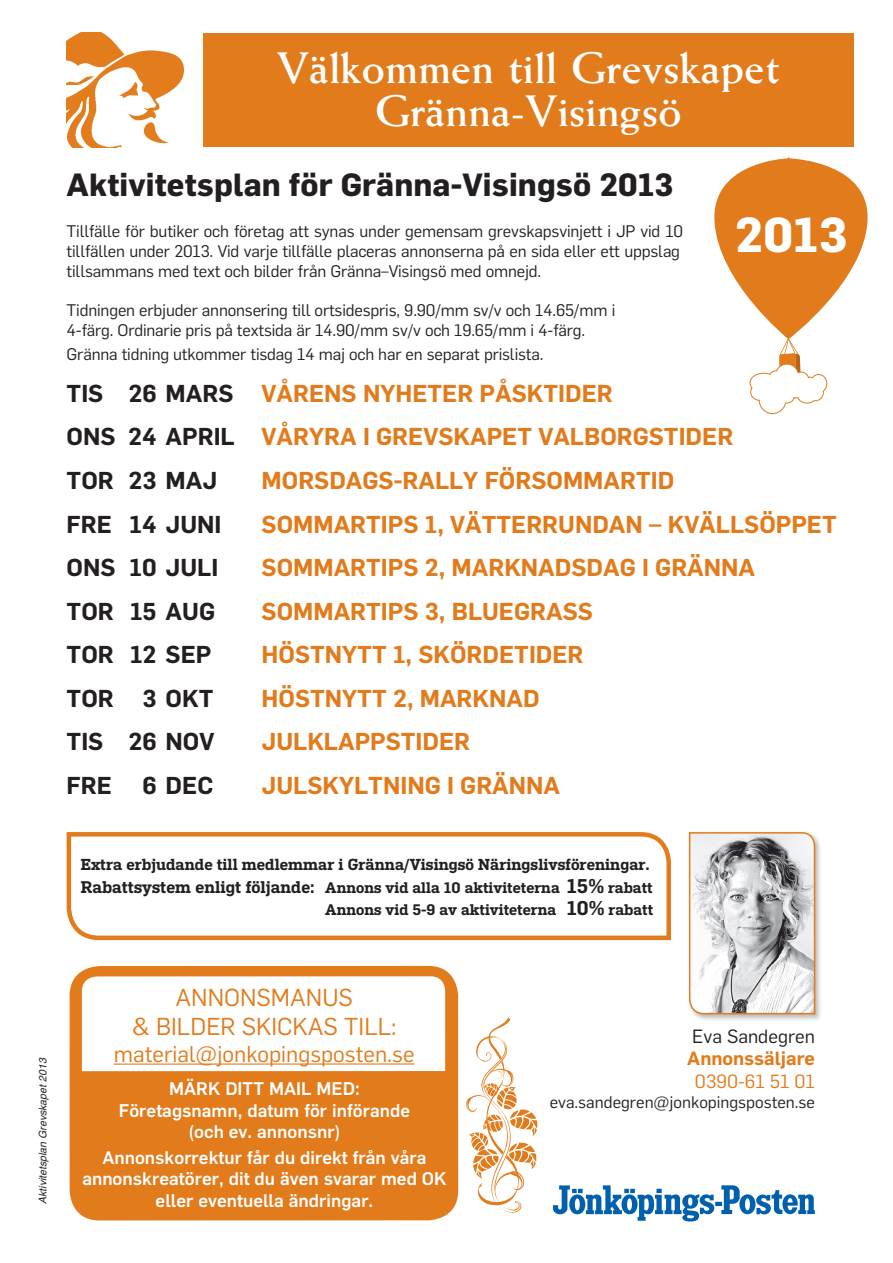
<style>
.page{position:relative;width:893px;height:1263px;background:#fff}
.page>*{position:absolute;margin:0;border:0;box-sizing:border-box;transform-origin:0 0}
.t1{font:700 48px "Flama";color:#fff}
.t2{font:700 44.25px/42.6px "Weiss";color:#fff;text-align:center}
.t3{font:700 31.5px "Flama";letter-spacing:.005em;color:#231f20}
.t4{font:600 24px "Flama";color:#e17b1b}
.t5{font:600 24px "Flama";color:#231f20}
.t6{font:24px "Flama";color:#e17b1b}
.t7{font:22.5px "Flama";color:#e17b1b}
.t8{font:600 18.75px "Flama";color:#e17b1b}
.t9{font:18.75px "Flama";color:#231f20}
.t10{font:18.75px "Flama";color:#e17b1b}
.t11{font:500 18px/21.6px "Flama";color:#fff;text-align:center}
.t12{font:16.5px/19.8px "Flama";letter-spacing:-.01em;color:#231f20}
.t13{font:600 15.6px "Flama Slab";color:#231f20}
.t14{font:600 15px "Flama Slab";color:#231f20}
.t15{font:italic 10.5px "Helvetica";color:#231f20}
.s1{color:#231f20}
.s2{font-size:16.5px}
.s3{font-size:19.5px}
</style>
<div class="page">
<div style="left:203px;top:33px;width:650px;height:114px;background:#e17b1b"></div>
<svg style="left:553px;top:1185px;width:135px;height:36px"></svg>
<div style="left:687px;top:830px;width:136px;height:192px;background:#231f20;opacity:.3"></div>
<svg style="left:688px;top:157px;width:128px;height:1065px"></svg>
<img style="left:67px;top:33px;width:116px;height:114px">
<div style="left:70px;top:966px;width:388px;height:254px;background:#e17b1b;border-radius:30px"></div>
<div style="left:82px;top:976px;width:363px;height:95px;background:#fff"></div>
<hr style="left:114px;top:1063px;width:300px;height:2px;background:#e17b1b">
<svg style="left:66px;top:832px;width:605px;height:109px"></svg>
<svg style="left:711px;top:158px;width:157px;height:257px"></svg>
<svg style="left:466px;top:1017px;width:72px;height:196px"></svg>
<p class="t2" style="left:277px;top:46px;width:504px">Välkommen till Grevskapet<br>Gränna-Visingsö</p>
<p class="t3" style="left:67px;top:162px;width:608px">Aktivitetsplan för Gränna-Visingsö 2013</p>
<p class="t12" style="left:67px;top:220px;width:618px">Tillfälle för butiker och företag att synas under gemensam grevskapsvinjett i JP vid 10 tillfällen under 2013. Vid varje tillfälle placeras annonserna på en sida eller ett uppslag tillsammans med text och bilder från Gränna–Visingsö med omnejd.</p>
<p class="t12" style="left:67px;top:300px;width:550px">Tidningen erbjuder annonsering till ortsidespris, 9.90/mm sv/v och 14.65/mm i</p>
<p class="t12" style="left:67px;top:319px;width:520px">4-färg. Ordinarie pris på textsida är 14.90/mm sv/v och 19.65/mm i 4-färg.</p>
<p class="t12" style="left:67px;top:343px;width:478px">Gränna tidning utkommer tisdag 14 maj och har en separat prislista.</p>
<p class="t1" style="left:735px;top:200px;width:114px">2013</p>
<p class="t4" style="left:67px;top:376px;width:548px"><span class="s1">TIS 26 MARS</span> VÅRENS NYHETER PÅSKTIDER</p>
<p class="t4" style="left:67px;top:420px;width:668px"><span class="s1">ONS 24 APRIL</span> VÅRYRA I GREVSKAPET VALBORGSTIDER</p>
<p class="t5" style="left:67px;top:463px;width:152px">TOR 23 MAJ</p>
<p class="t4" style="left:262px;top:463px;width:414px">MORSDAGS-RALLY FÖRSOMMARTID</p>
<p class="t5" style="left:67px;top:507px;width:156px">FRE 14 JUNI</p>
<p class="t4" style="left:262px;top:507px;width:577px">SOMMARTIPS 1, VÄTTERRUNDAN – KVÄLLSÖPPET</p>
<p class="t5" style="left:67px;top:550px;width:153px">ONS 10 JULI</p>
<p class="t4" style="left:262px;top:550px;width:495px">SOMMARTIPS 2, MARKNADSDAG I GRÄNNA</p>
<p class="t5" style="left:67px;top:594px;width:150px">TOR 15 AUG</p>
<p class="t4" style="left:262px;top:594px;width:333px">SOMMARTIPS 3, BLUEGRASS</p>
<p class="t5" style="left:67px;top:637px;width:146px">TOR 12 SEP</p>
<p class="t4" style="left:262px;top:637px;width:323px">HÖSTNYTT 1, SKÖRDETIDER</p>
<p class="t5" style="left:67px;top:681px;width:148px">TOR 3 OKT</p>
<p class="t4" style="left:262px;top:681px;width:280px">HÖSTNYTT 2, MARKNAD</p>
<p class="t5" style="left:67px;top:724px;width:149px">TIS 26 NOV</p>
<p class="t4" style="left:262px;top:724px;width:210px">JULKLAPPSTIDER</p>
<p class="t5" style="left:67px;top:768px;width:47px">FRE</p>
<p class="t5" style="left:142px;top:768px;width:72px">6 DEC</p>
<p class="t4" style="left:262px;top:768px;width:300px">JULSKYLTNING I GRÄNNA</p>
<p class="t13" style="left:81px;top:855px;width:571px">Extra erbjudande till medlemmar i Gränna/Visingsö Näringslivsföreningar.</p>
<p class="t14" style="left:81px;top:879px;width:574px"><span class="s2">Rabattsystem enligt följande:</span> Annons vid alla 10 aktiviteterna <span class="s3">15%</span> rabatt</p>
<p class="t14" style="left:325px;top:901px;width:330px">Annons vid 5-9 av aktiviteterna <span class="s3">10%</span> rabatt</p>
<p class="t15" style="left:37px;top:1204px;width:148px;rotate:-90deg">Aktivitetsplan Grevskapet 2013</p>
<p class="t6" style="left:175px;top:981px;width:179px">ANNONSMANUS</p>
<p class="t6" style="left:132px;top:1010px;width:266px">&amp; BILDER SKICKAS TILL:</p>
<p class="t7" style="left:114px;top:1038px;width:302px">material@jonkopingsposten.se</p>
<p class="t11" style="left:169px;top:1076px;width:192px">MÄRK DITT MAIL MED:</p>
<p class="t11" style="left:119px;top:1098px;width:293px">Företagsnamn, datum för införande (och ev. annonsnr)</p>
<p class="t11" style="left:82px;top:1145px;width:366px">Annonskorrektur får du direkt från våra annonskreatörer, dit du även svarar med OK</p>
<p class="t11" style="left:156px;top:1188px;width:219px">eller eventuella ändringar.</p>
<p class="t9" style="left:692px;top:1023px;width:124px">Eva Sandegren</p>
<p class="t8" style="left:687px;top:1045px;width:129px">Annonssäljare</p>
<p class="t10" style="left:695px;top:1068px;width:122px">0390-61 51 01</p>
<p class="t12" style="left:550px;top:1091px;width:267px">eva.sandegren@jonkopingsposten.se</p>
</div>
